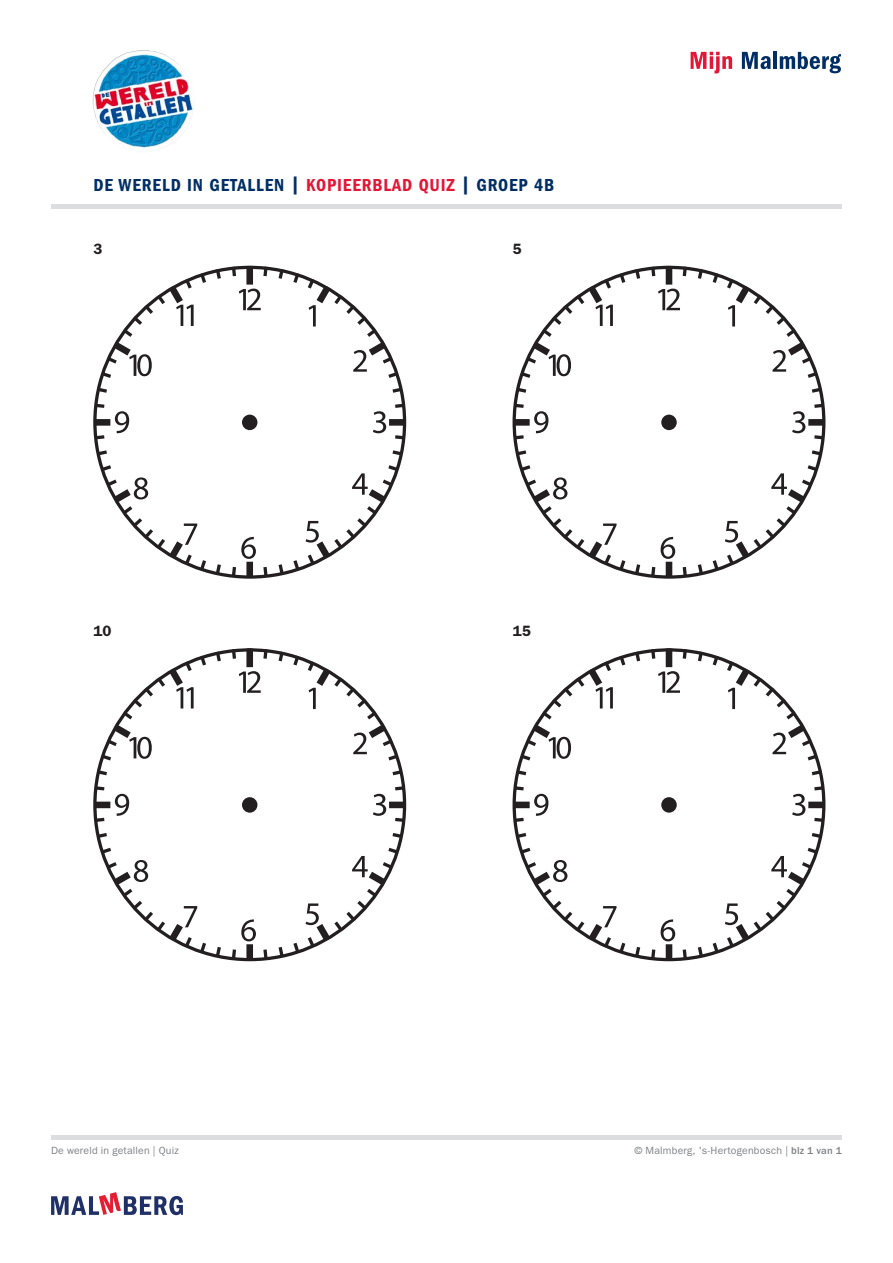
<style>
.page{position:relative;width:893px;height:1263px;background:#fff}
.page>*{position:absolute;margin:0;border:0;box-sizing:border-box;transform-origin:0 0}
.IB_KOP{font:18px "ITC Franklin Gothic Std Dm Cd";letter-spacing:.05em;color:#002e64}
.plat{font:600 15px "ITC Franklin Gothic Std";color:#231f20}
.plat-2{font:10.5px "ITC Franklin Gothic Std";letter-spacing:.015em;color:#808285}
.s1{color:#e21736}
.s2{font-weight:500}
</style>
<div class="page">
<hr style="left:51px;top:205px;width:791px;height:4px;background:#dcdddf">
<svg style="left:691px;top:52px;width:41px;height:22px"></svg>
<svg style="left:742px;top:52px;width:29px;height:17px"></svg>
<hr style="left:773px;top:52px;width:4px;height:17px;background:#002e64">
<svg style="left:780px;top:52px;width:61px;height:21px"></svg>
<div style="left:51px;top:1135px;width:791px;height:5px;background:#dcdddf"></div>
<svg style="left:51px;top:1192px;width:132px;height:23px"></svg>
<img style="left:92px;top:50px;width:102px;height:102px">
<div style="left:246px;top:266px;width:7px;height:19px;background:#231f20"></div>
<svg style="left:230px;top:266px;width:8px;height:11px"></svg>
<svg style="left:395px;top:433px;width:11px;height:8px"></svg>
<svg style="left:94px;top:402px;width:11px;height:8px"></svg>
<svg style="left:395px;top:402px;width:11px;height:8px"></svg>
<svg style="left:94px;top:433px;width:11px;height:8px"></svg>
<svg style="left:261px;top:266px;width:9px;height:11px"></svg>
<div style="left:389px;top:419px;width:16px;height:7px;background:#231f20"></div>
<div style="left:95px;top:419px;width:15px;height:7px;background:#231f20"></div>
<div style="left:242px;top:415px;width:15px;height:15px;background:#231f20;border-radius:50%"></div>
<svg style="left:276px;top:268px;width:128px;height:127px"></svg>
<svg style="left:373px;top:411px;width:13px;height:22px"></svg>
<svg style="left:276px;top:448px;width:128px;height:129px"></svg>
<svg style="left:230px;top:537px;width:40px;height:42px"></svg>
<svg style="left:95px;top:448px;width:128px;height:129px"></svg>
<svg style="left:115px;top:411px;width:14px;height:22px"></svg>
<svg style="left:95px;top:268px;width:128px;height:127px"></svg>
<svg style="left:239px;top:289px;width:22px;height:21px"></svg>
<div style="left:246px;top:648px;width:7px;height:19px;background:#231f20"></div>
<svg style="left:230px;top:648px;width:8px;height:11px"></svg>
<svg style="left:395px;top:816px;width:11px;height:8px"></svg>
<svg style="left:94px;top:784px;width:11px;height:8px"></svg>
<svg style="left:395px;top:784px;width:11px;height:8px"></svg>
<svg style="left:94px;top:816px;width:11px;height:8px"></svg>
<svg style="left:261px;top:648px;width:9px;height:11px"></svg>
<div style="left:389px;top:802px;width:16px;height:6px;background:#231f20"></div>
<div style="left:95px;top:802px;width:15px;height:6px;background:#231f20"></div>
<div style="left:242px;top:797px;width:15px;height:16px;background:#231f20;border-radius:50%"></div>
<svg style="left:276px;top:650px;width:128px;height:128px"></svg>
<svg style="left:373px;top:794px;width:13px;height:22px"></svg>
<svg style="left:276px;top:831px;width:128px;height:128px"></svg>
<svg style="left:230px;top:919px;width:40px;height:43px"></svg>
<svg style="left:95px;top:831px;width:128px;height:128px"></svg>
<svg style="left:115px;top:794px;width:14px;height:22px"></svg>
<svg style="left:95px;top:650px;width:128px;height:128px"></svg>
<svg style="left:239px;top:671px;width:22px;height:22px"></svg>
<div style="left:666px;top:266px;width:6px;height:19px;background:#231f20"></div>
<svg style="left:681px;top:566px;width:8px;height:13px"></svg>
<svg style="left:649px;top:266px;width:8px;height:11px"></svg>
<svg style="left:814px;top:433px;width:12px;height:8px"></svg>
<svg style="left:513px;top:402px;width:11px;height:8px"></svg>
<svg style="left:814px;top:402px;width:11px;height:8px"></svg>
<svg style="left:513px;top:433px;width:11px;height:8px"></svg>
<svg style="left:681px;top:266px;width:8px;height:11px"></svg>
<div style="left:808px;top:419px;width:16px;height:7px;background:#231f20"></div>
<div style="left:514px;top:419px;width:16px;height:7px;background:#231f20"></div>
<div style="left:661px;top:415px;width:16px;height:15px;background:#231f20;border-radius:50%"></div>
<svg style="left:695px;top:268px;width:129px;height:127px"></svg>
<svg style="left:792px;top:411px;width:13px;height:22px"></svg>
<svg style="left:695px;top:448px;width:129px;height:129px"></svg>
<svg style="left:649px;top:537px;width:26px;height:42px"></svg>
<svg style="left:514px;top:448px;width:128px;height:129px"></svg>
<svg style="left:534px;top:411px;width:14px;height:22px"></svg>
<svg style="left:515px;top:268px;width:127px;height:127px"></svg>
<svg style="left:658px;top:289px;width:22px;height:21px"></svg>
<div style="left:666px;top:648px;width:6px;height:19px;background:#231f20"></div>
<svg style="left:681px;top:949px;width:8px;height:12px"></svg>
<svg style="left:649px;top:648px;width:8px;height:11px"></svg>
<svg style="left:814px;top:816px;width:12px;height:8px"></svg>
<svg style="left:513px;top:784px;width:11px;height:8px"></svg>
<hr style="left:815px;top:802px;width:10px;height:4px;background:#231f20">
<hr style="left:513px;top:802px;width:10px;height:4px;background:#231f20">
<svg style="left:814px;top:784px;width:11px;height:8px"></svg>
<svg style="left:513px;top:816px;width:11px;height:8px"></svg>
<svg style="left:681px;top:648px;width:8px;height:11px"></svg>
<div style="left:808px;top:802px;width:16px;height:6px;background:#231f20"></div>
<div style="left:514px;top:802px;width:16px;height:6px;background:#231f20"></div>
<div style="left:661px;top:797px;width:16px;height:16px;background:#231f20;border-radius:50%"></div>
<svg style="left:695px;top:650px;width:129px;height:128px"></svg>
<svg style="left:792px;top:794px;width:13px;height:22px"></svg>
<svg style="left:695px;top:831px;width:129px;height:128px"></svg>
<svg style="left:649px;top:919px;width:26px;height:43px"></svg>
<svg style="left:514px;top:831px;width:128px;height:128px"></svg>
<svg style="left:534px;top:794px;width:14px;height:22px"></svg>
<svg style="left:514px;top:650px;width:128px;height:128px"></svg>
<svg style="left:658px;top:671px;width:22px;height:22px"></svg>
<p class="IB_KOP" style="left:94px;top:175px;width:462px">DE WERELD IN GETALLEN | <span class="s1">KOPIEERBLAD QUIZ</span> | GROEP 4B</p>
<p class="plat" style="left:94px;top:240px;width:10px">3</p>
<p class="plat" style="left:94px;top:622px;width:20px">10</p>
<p class="plat" style="left:513px;top:240px;width:10px">5</p>
<p class="plat" style="left:513px;top:622px;width:20px">15</p>
<p class="plat-2" style="left:51px;top:1144px;width:129px">De wereld in getallen | Quiz</p>
<p class="plat-2" style="left:634px;top:1144px;width:209px">© Malmberg, 's-Hertogenbosch | <span class="s2">blz 1 van 1</span></p>
</div>
